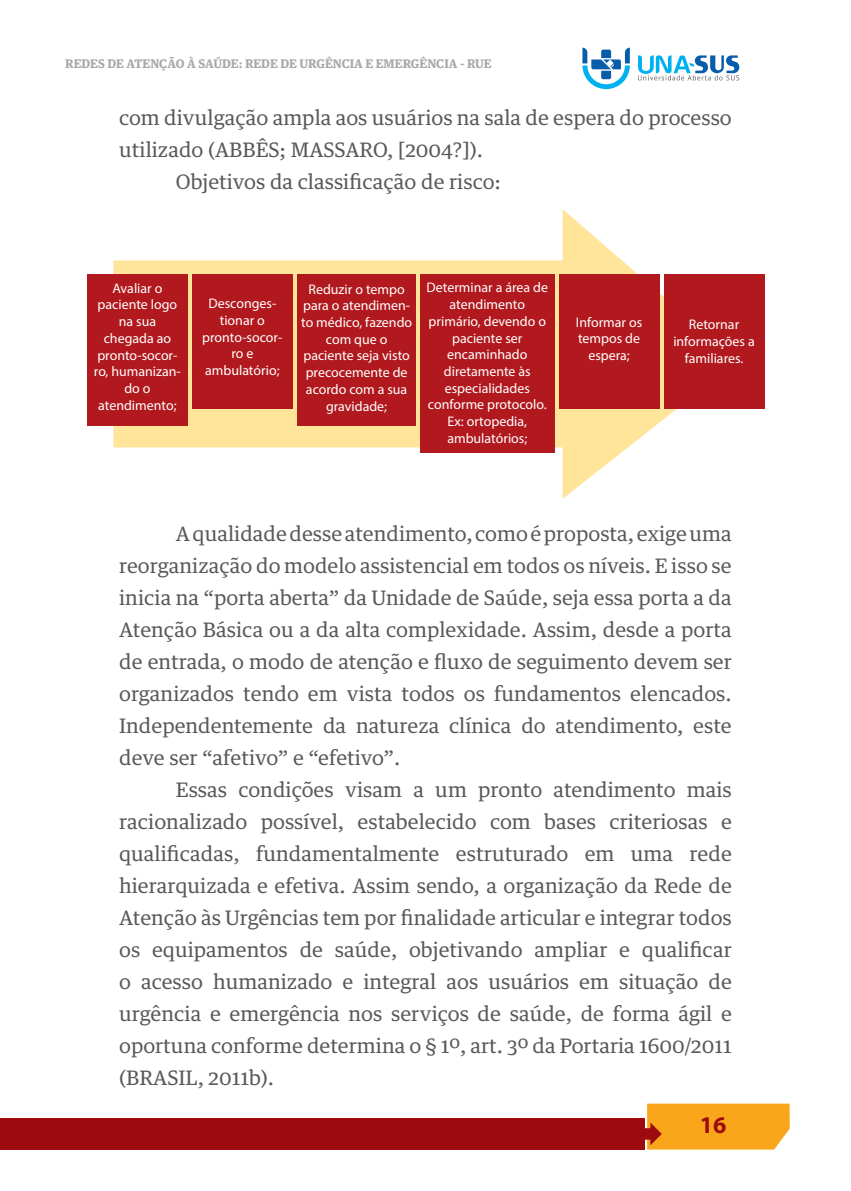
<style>
.page{position:relative;width:851px;height:1191px;background:#fff}
.page>*{position:absolute;margin:0;border:0;box-sizing:border-box;transform-origin:0 0}
.t1{font:700 24px "Myriad Pro";color:#9e0b0f}
.t2{font:20px/32px "Guardian Text Egyp";color:#58595b;text-align:justify}
.t3{font:14px/16.8px "Myriad Pro";color:#fff;text-align:center}
.t4{font:700 12px "Guardian Text Egyp";color:#a7a9ac}
</style>
<div class="page">
<div style="left:0;top:1118px;width:644px;height:31px;background:#9e0b0f"></div>
<svg style="left:644px;top:1103px;width:145px;height:46px;background:#f6a524"></svg>
<svg style="left:582px;top:48px;width:47px;height:41px"></svg>
<svg style="left:638px;top:55px;width:101px;height:25px"></svg>
<svg style="left:113px;top:209px;width:564px;height:290px"></svg>
<div style="left:87px;top:274px;width:100px;height:151px;background:#b1191e"></div>
<div style="left:192px;top:274px;width:100px;height:135px;background:#b1191e"></div>
<div style="left:297px;top:274px;width:118px;height:151px;background:#b1191e"></div>
<div style="left:419px;top:274px;width:135px;height:179px;background:#b1191e"></div>
<div style="left:559px;top:274px;width:100px;height:135px;background:#b1191e"></div>
<div style="left:663px;top:274px;width:101px;height:135px;background:#b1191e"></div>
<p class="t4" style="left:65px;top:54px;width:428px">REDES DE ATENÇÃO À SAÚDE: REDE DE URGÊNCIA E EMERGÊNCIA - RUE</p>
<p class="t2" style="left:119px;top:100px;width:614px">com divulgação ampla aos usuários na sala de espera do processo</p>
<p class="t2" style="left:119px;top:132px;width:365px">utilizado (ABBÊS; MASSARO, [2004?]).</p>
<p class="t2" style="left:176px;top:164px;width:326px">Objetivos da classificação de risco:</p>
<p class="t3" style="left:94px;top:279px;width:88px">Avaliar o paciente logo na sua chegada ao pronto-socor&shy;ro, humanizan&shy;do o atendimento;</p>
<p class="t3" style="left:202px;top:295px;width:82px">Desconges&shy;tionar o pronto-socor&shy;ro e ambulatório;</p>
<p class="t3" style="left:301px;top:280px;width:112px">Reduzir o tempo para o atendimen&shy;to médico, fazendo com que o paciente seja visto precocemente de acordo com a sua gravidade;</p>
<p class="t3" style="left:426px;top:279px;width:123px">Determinar a área de atendimento primário, devendo o paciente ser encaminhado diretamente às especialidades conforme protocolo.<br>Ex: ortopedia, ambulatórios;</p>
<p class="t3" style="left:576px;top:313px;width:68px">Informar os tempos de espera;</p>
<p class="t3" style="left:673px;top:316px;width:83px">Retornar informações a familiares.</p>
<p class="t2" style="left:119px;top:516px;width:614px;text-indent:57px">A qualidade desse atendimento, como é proposta, exige uma reorganização do modelo assistencial em todos os níveis. E isso se inicia na “porta aberta” da Unidade de Saúde, seja essa porta a da Atenção Básica ou a da alta complexidade. Assim, desde a porta de entrada, o modo de atenção e fluxo de seguimento devem ser organizados tendo em vista todos os fundamentos elencados.<br>Independentemente da natureza clínica do atendimento, este deve ser “afetivo” e “efetivo”.</p>
<p class="t2" style="left:119px;top:772px;width:614px;text-indent:57px">Essas condições visam a um pronto atendimento mais racionalizado possível, estabelecido com bases criteriosas e qualificadas, fundamentalmente estruturado em uma rede hierarquizada e efetiva. Assim sendo, a organização da Rede de Atenção às Urgências tem por finalidade articular e integrar todos os equipamentos de saúde, objetivando ampliar e qualificar o acesso humanizado e integral aos usuários em situação de urgência e emergência nos serviços de saúde, de forma ágil e oportuna conforme determina o § 1º, art. 3º da Portaria 1600/2011 (BRASIL, 2011b).</p>
<p class="t1" style="left:699px;top:1109px;width:28px">16</p>
</div>
